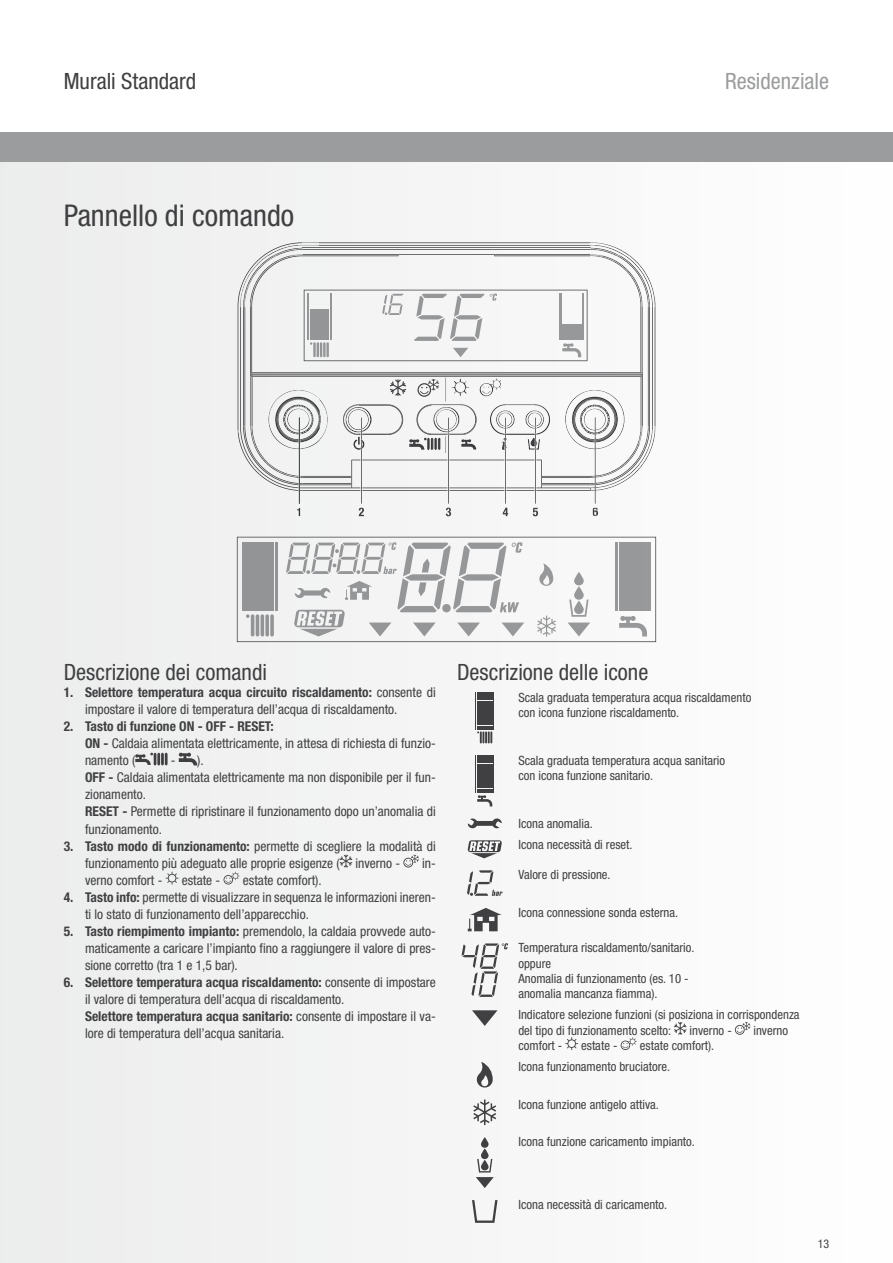
<style>
.page{position:relative;width:893px;height:1263px;background:#f5f5f5}
.page>*{position:absolute;margin:0;border:0;box-sizing:border-box;transform-origin:0 0}
.t1{font:condensed 30px "Helvetica Neue LT Std";color:#404042}
.t2{font:condensed 22.5px "Helvetica Neue LT Std";color:#404042}
.t3{font:condensed 22.5px "Helvetica Neue LT Std";color:#9b9c9e}
.t4{font:condensed 13.5px/17px "Helvetica Neue LT Std";color:#404042}
.t5{font:condensed 12.75px/15.3px "Helvetica Neue LT Std";color:#404042}
.t6{font:condensed 12px "Helvetica Neue LT Std";color:#404042}
.s1{font-weight:700}
</style>
<div class="page">
<div style="left:0;top:0;width:893px;height:132px;background:#fff"></div>
<div style="left:0;top:132px;width:893px;height:30px;background:#9b9c9e"></div>
<svg style="left:237px;top:537px;width:419px;height:105px"></svg>
<svg style="left:238px;top:242px;width:418px;height:274px"></svg>
<svg style="left:135px;top:753px;width:33px;height:12px"></svg>
<svg style="left:179px;top:753px;width:18px;height:12px"></svg>
<svg style="left:340px;top:855px;width:12px;height:12px"></svg>
<svg style="left:403px;top:855px;width:16px;height:12px"></svg>
<svg style="left:166px;top:872px;width:12px;height:12px"></svg>
<svg style="left:224px;top:872px;width:16px;height:12px"></svg>
<hr style="left:477px;top:692px;width:15px;height:4px;background:#404042">
<hr style="left:477px;top:696px;width:15px;height:4px;background:#404042">
<hr style="left:477px;top:701px;width:15px;height:3px;background:#404042">
<hr style="left:477px;top:705px;width:15px;height:4px;background:#404042">
<hr style="left:477px;top:709px;width:15px;height:4px;background:#404042">
<hr style="left:477px;top:713px;width:15px;height:4px;background:#404042">
<hr style="left:477px;top:717px;width:15px;height:4px;background:#404042">
<hr style="left:477px;top:721px;width:15px;height:4px;background:#404042">
<hr style="left:477px;top:726px;width:15px;height:3px;background:#404042">
<hr style="left:475px;top:692px;width:1px;height:37px;background:#404042">
<hr style="left:493px;top:692px;width:1px;height:37px;background:#404042">
<svg style="left:477px;top:731px;width:15px;height:12px"></svg>
<hr style="left:475px;top:755px;width:1px;height:37px;background:#404042">
<hr style="left:493px;top:755px;width:1px;height:37px;background:#404042">
<hr style="left:477px;top:789px;width:15px;height:3px;background:#404042">
<hr style="left:477px;top:784px;width:15px;height:4px;background:#404042">
<hr style="left:477px;top:780px;width:15px;height:4px;background:#404042">
<hr style="left:477px;top:776px;width:15px;height:4px;background:#404042">
<hr style="left:477px;top:772px;width:15px;height:4px;background:#404042">
<hr style="left:477px;top:768px;width:15px;height:4px;background:#404042">
<hr style="left:477px;top:764px;width:15px;height:3px;background:#404042">
<hr style="left:477px;top:759px;width:15px;height:4px;background:#404042">
<hr style="left:477px;top:755px;width:15px;height:4px;background:#404042">
<svg style="left:477px;top:795px;width:15px;height:11px"></svg>
<svg style="left:468px;top:818px;width:34px;height:11px"></svg>
<svg style="left:468px;top:840px;width:34px;height:18px"></svg>
<svg style="left:467px;top:870px;width:35px;height:26px"></svg>
<svg style="left:468px;top:908px;width:34px;height:23px"></svg>
<svg style="left:461px;top:943px;width:47px;height:54px"></svg>
<svg style="left:472px;top:1010px;width:25px;height:16px"></svg>
<svg style="left:674px;top:1022px;width:12px;height:13px"></svg>
<svg style="left:735px;top:1022px;width:15px;height:13px"></svg>
<svg style="left:565px;top:1037px;width:13px;height:13px"></svg>
<svg style="left:621px;top:1037px;width:16px;height:13px"></svg>
<svg style="left:476px;top:1062px;width:17px;height:26px"></svg>
<svg style="left:473px;top:1099px;width:23px;height:26px"></svg>
<svg style="left:481px;top:1137px;width:8px;height:11px"></svg>
<svg style="left:481px;top:1148px;width:8px;height:11px"></svg>
<svg style="left:476px;top:1159px;width:18px;height:29px"></svg>
<svg style="left:472px;top:1200px;width:25px;height:23px"></svg>
<img style="left:266px;top:390px;width:32px;height:87px">
<img style="left:586px;top:390px;width:38px;height:58px">
<img style="left:238px;top:426px;width:28px;height:38px">
<img style="left:320px;top:399px;width:39px;height:41px">
<img style="left:445px;top:377px;width:141px;height:62px">
<img style="left:639px;top:426px;width:16px;height:43px">
<img style="left:244px;top:256px;width:49px;height:50px">
<img style="left:624px;top:256px;width:31px;height:51px">
<img style="left:267px;top:242px;width:52px;height:14px">
<img style="left:590px;top:242px;width:40px;height:14px">
<h2 class="t2" style="left:64px;top:68px;width:134px">Murali Standard</h2>
<h2 class="t3" style="left:725px;top:68px;width:106px">Residenziale</h2>
<h1 class="t1" style="left:64px;top:198px;width:232px">Pannello di comando</h1>
<h2 class="t2" style="left:64px;top:659px;width:205px">Descrizione dei comandi</h2>
<p class="t4" style="left:85px;top:684px;width:352px;text-indent:-21px"><span class="s1">1. Selettore temperatura acqua circuito riscaldamento:</span> consente di impostare il valore di temperatura dell’acqua di riscaldamento.</p>
<p class="t4" style="left:85px;top:718px;width:352px;text-indent:-21px"><span class="s1">2. Tasto di funzione ON - OFF - RESET:<br>ON -</span> Caldaia alimentata elettricamente, in attesa di richiesta di funzio&shy;namento (</p>
<p class="t4" style="left:85px;top:752px;width:352px;text-indent:86px">- ).<br><span class="s1">OFF -</span> Caldaia alimentata elettricamente ma non disponibile per il fun&shy;zionamento.<br><span class="s1">RESET -</span> Permette di ripristinare il funzionamento dopo un’anomalia di funzionamento.</p>
<p class="t4" style="left:85px;top:837px;width:352px;text-indent:-21px"><span class="s1">3. Tasto modo di funzionamento:</span> permette di scegliere la modalità di funzionamento più adeguato alle proprie esigenze ( inverno -</p>
<p class="t4" style="left:422px;top:854px;width:15px">in-</p>
<p class="t4" style="left:85px;top:871px;width:79px">verno comfort -</p>
<p class="t4" style="left:182px;top:871px;width:40px">estate -</p>
<p class="t4" style="left:243px;top:871px;width:80px">estate comfort).</p>
<p class="t4" style="left:85px;top:888px;width:352px;text-indent:-21px"><span class="s1">4. Tasto info:</span> permette di visualizzare in sequenza le informazioni ineren&shy;ti lo stato di funzionamento dell’apparecchio.</p>
<p class="t4" style="left:85px;top:922px;width:352px;text-align:justify;text-indent:-21px"><span class="s1">5. Tasto riempimento impianto:</span> premendolo, la caldaia provvede auto&shy;maticamente a caricare l’impianto fino a raggiungere il valore di pres&shy;sione corretto (tra 1 e 1,5 bar).</p>
<p class="t4" style="left:85px;top:973px;width:352px;text-indent:-21px"><span class="s1">6. Selettore temperatura acqua riscaldamento:</span> consente di impostare il valore di temperatura dell’acqua di riscaldamento.<br><span class="s1">Selettore temperatura acqua sanitario:</span> consente di impostare il va&shy;lore di temperatura dell’acqua sanitaria.</p>
<h2 class="t2" style="left:457px;top:659px;width:193px">Descrizione delle icone</h2>
<p class="t5" style="left:518px;top:689px;width:234px">Scala graduata temperatura acqua riscaldamento con icona funzione riscaldamento.</p>
<p class="t5" style="left:518px;top:752px;width:208px">Scala graduata temperatura acqua sanitario con icona funzione sanitario.</p>
<p class="t5" style="left:518px;top:812px;width:116px;line-height:21.9px">Icona anomalia.<br>Icona necessità di reset.</p>
<p class="t5" style="left:518px;top:867px;width:94px">Valore di pressione.</p>
<p class="t5" style="left:518px;top:905px;width:161px">Icona connessione sonda esterna.</p>
<p class="t5" style="left:518px;top:940px;width:178px">Temperatura riscaldamento/sanitario. oppure<br>Anomalia di funzionamento (es. 10 - anomalia mancanza fiamma).</p>
<p class="t5" style="left:518px;top:1007px;width:283px">Indicatore selezione funzioni (si posiziona in corrispondenza del tipo di funzionamento scelto:</p>
<p class="t5" style="left:690px;top:1022px;width:44px">inverno -</p>
<p class="t5" style="left:753px;top:1022px;width:36px">inverno</p>
<p class="t5" style="left:518px;top:1038px;width:45px">comfort -</p>
<p class="t5" style="left:581px;top:1038px;width:38px">estate -</p>
<p class="t5" style="left:518px;top:1035px;width:197px;line-height:21.1px;text-indent:121px">estate comfort).<br>Icona funzionamento bruciatore.</p>
<p class="t5" style="left:518px;top:1096px;width:142px">Icona funzione antigelo attiva.</p>
<p class="t5" style="left:518px;top:1134px;width:178px">Icona funzione caricamento impianto.</p>
<p class="t5" style="left:518px;top:1197px;width:150px">Icona necessità di caricamento.</p>
<p class="t6" style="left:818px;top:1237px;width:13px">13</p>
</div>
